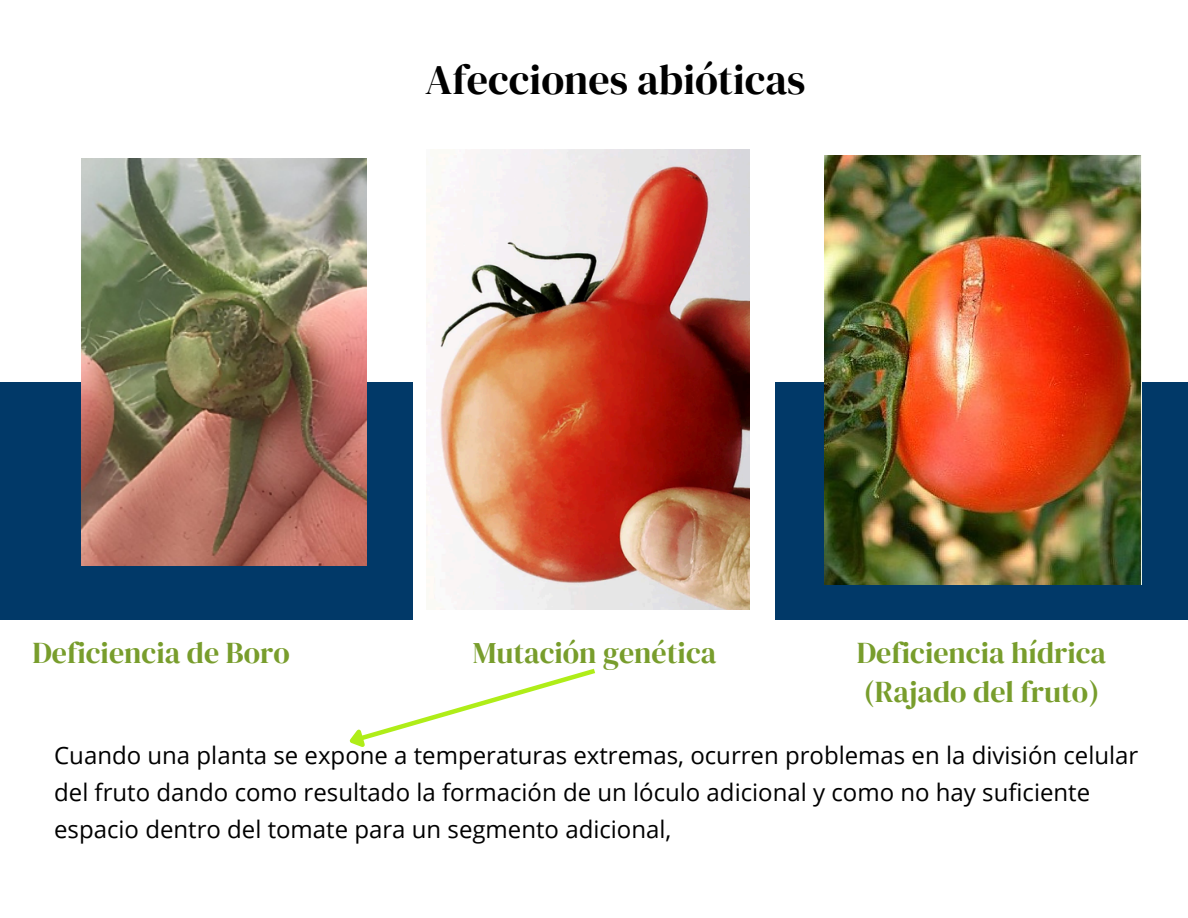
<style>
.page{position:relative;width:1188px;height:918px;background:#fff}
.page>*{position:absolute;margin:0;border:0;box-sizing:border-box;transform-origin:0 0}
.t1{font:42px "DM Serif Display";color:#000}
.t2{font:30px/38.2px "DM Serif Display";color:#789d2c}
.t3{font:24px/37.2px "Open Sans";color:#000}
</style>
<div class="page">
<div style="left:0;top:382px;width:413px;height:238px;background:#013968"></div>
<div style="left:775px;top:382px;width:413px;height:238px;background:#013968"></div>
<img style="left:82px;top:158px;width:285px;height:408px">
<img style="left:825px;top:155px;width:317px;height:430px">
<img style="left:439px;top:150px;width:310px;height:460px">
<svg style="left:349px;top:668px;width:246px;height:79px"></svg>
<p class="t1" style="left:425px;top:50px;width:382px">Afecciones abióticas</p>
<h2 class="t2" style="left:33px;top:634px;width:259px">Deficiencia de Boro</h2>
<h2 class="t2" style="left:473px;top:634px;width:245px">Mutación genética</h2>
<h2 class="t2" style="left:857px;top:634px;width:251px">Deficiencia hídrica (Rajado del fruto)</h2>
<p class="t3" style="left:54px;top:736px;width:1086px">Cuando una planta se expone a temperaturas extremas, ocurren problemas en la división celular del fruto dando como resultado la formación de un lóculo adicional y como no hay suficiente espacio dentro del tomate para un segmento adicional,</p>
</div>
